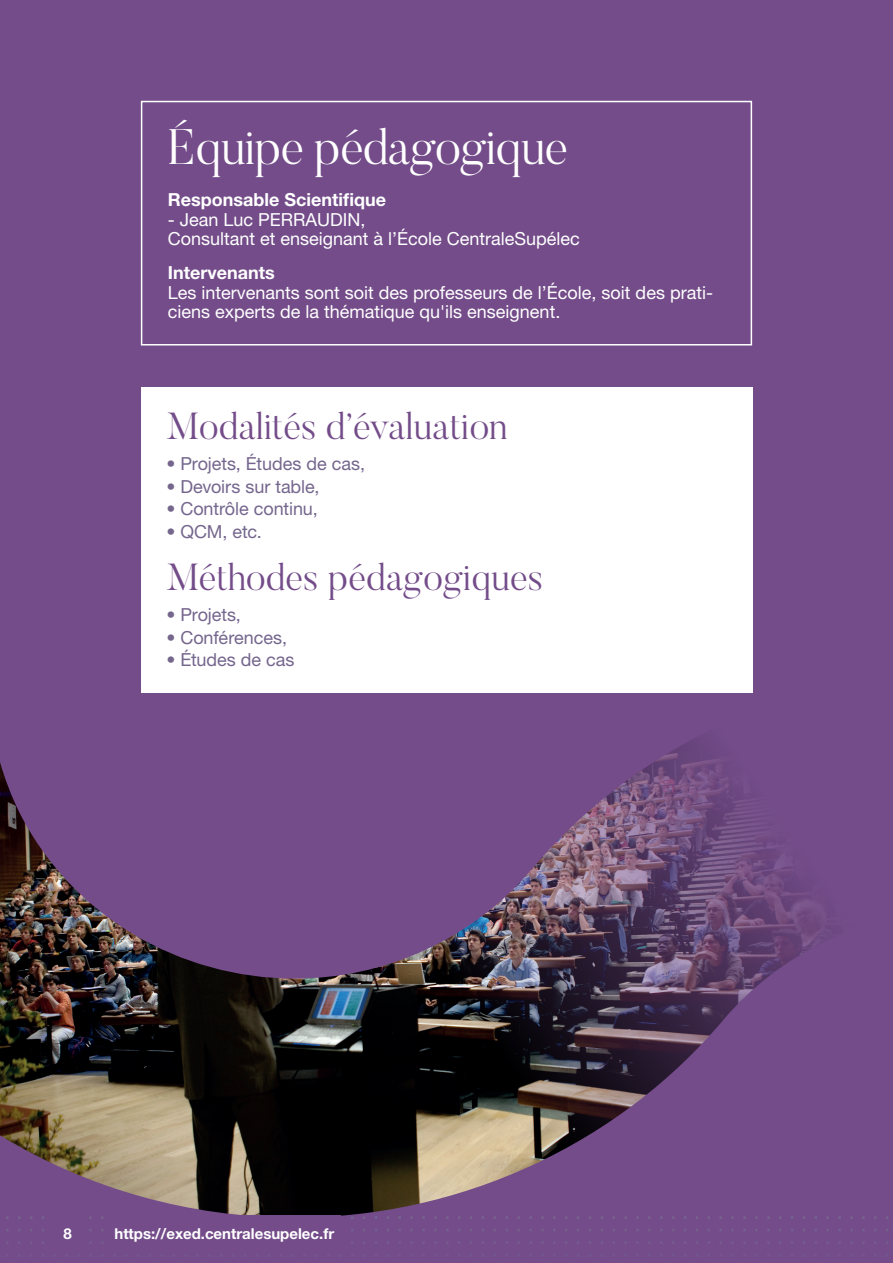
<style>
.page{position:relative;width:893px;height:1263px;background:#734c89}
.page>*{position:absolute;margin:0;border:0;box-sizing:border-box;transform-origin:0 0}
.t1{font:300 49.5px "Butler";letter-spacing:-.02em;color:#fff}
.t2{font:300 37.5px "Butler";color:#734c89}
.t3{font:18px/19.5px "Helvetica Neue LT Std";color:#fff}
.t4{font:18px "Helvetica Neue LT Std";letter-spacing:-.005em;color:#75668d}
.t5{font:700 18px "Helvetica Neue LT Std";color:#fff}
.t6{font:700 15px "Helvetica Neue LT Std";color:#fff}
</style>
<div class="page">
<img style="left:0;top:676px;width:889px;height:542px">
<div style="left:141px;top:387px;width:611px;height:305px;background:#fff"></div>
<div style="left:141px;top:101px;width:611px;height:244px;border:2px solid #fff"></div>
<div style="left:47px;top:1215px;width:42px;height:37px;background:#734c89"></div>
<div style="left:107px;top:1215px;width:234px;height:37px;background:#734c89"></div>
<h1 class="t1" style="left:168px;top:116px;width:402px">Équipe pédagogique</h1>
<p class="t5" style="left:168px;top:189px;width:220px">Responsable Scientifique</p>
<p class="t3" style="left:168px;top:210px;width:414px">- Jean Luc PERRAUDIN,<br>Consultant et enseignant à l’École CentraleSupélec</p>
<p class="t5" style="left:168px;top:262px;width:109px">Intervenants</p>
<p class="t3" style="left:168px;top:282px;width:547px">Les intervenants sont soit des professeurs de l’École, soit des prati&shy;ciens experts de la thématique qu'ils enseignent.</p>
<h2 class="t2" style="left:166px;top:403px;width:343px">Modalités d’évaluation</h2>
<p class="t4" style="left:166px;top:453px;width:200px">• Projets, Études de cas,</p>
<p class="t4" style="left:166px;top:476px;width:155px">• Devoirs sur table,</p>
<p class="t4" style="left:166px;top:498px;width:153px">• Contrôle continu,</p>
<p class="t4" style="left:166px;top:521px;width:97px">• QCM, etc.</p>
<h2 class="t2" style="left:166px;top:554px;width:379px">Méthodes pédagogiques</h2>
<p class="t4" style="left:166px;top:604px;width:76px">• Projets,</p>
<p class="t4" style="left:166px;top:627px;width:122px">• Conférences,</p>
<p class="t4" style="left:166px;top:649px;width:130px">• Études de cas</p>
<p class="t6" style="left:64px;top:1224px;width:10px">8</p>
<p class="t6" style="left:114px;top:1224px;width:221px">https://exed.centralesupelec.fr</p>
</div>
